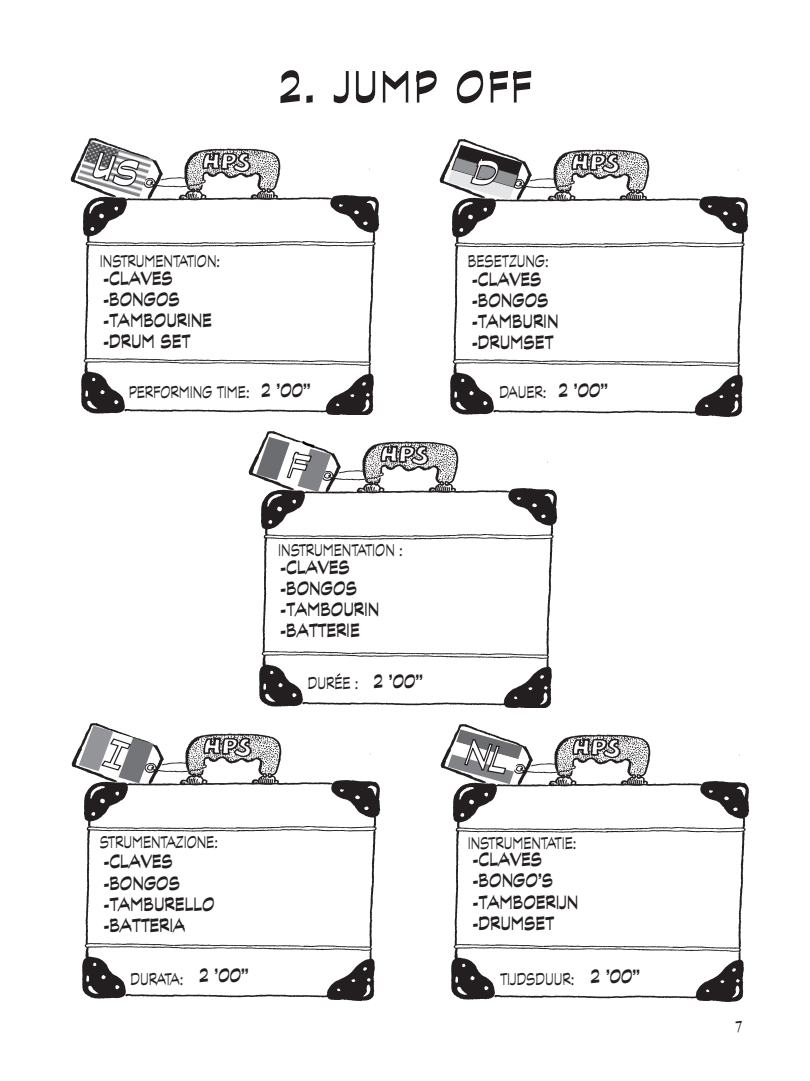
<style>
.page{position:relative;width:810px;height:1081px;background:#fff}
.page>*{position:absolute;margin:0;border:0;box-sizing:border-box;transform-origin:0 0}
.t1{font:50px "Graphite MM 512 310";letter-spacing:-.085em;color:#231f20}
.t2{font:21.25px/21.2px "Graphite MM 512 310";letter-spacing:-.13em;color:#231f20}
.t3{font:18.75px "Graphite MM 374 wt 310 wd";color:#231f20}
.t4{font:17.5px "Graphite MM 374 310";color:#231f20}
</style>
<div class="page">
<img style="left:70px;top:138px;width:310px;height:277px">
<img style="left:439px;top:139px;width:310px;height:279px">
<img style="left:248px;top:415px;width:355px;height:293px">
<img style="left:71px;top:723px;width:310px;height:279px">
<img style="left:440px;top:724px;width:310px;height:279px">
<img style="left:77px;top:141px;width:76px;height:56px">
<img style="left:79px;top:725px;width:75px;height:58px">
<svg style="left:100px;top:737px;width:32px;height:34px"></svg>
<svg style="left:256px;top:437px;width:75px;height:55px"></svg>
<svg style="left:91px;top:150px;width:50px;height:39px"></svg>
<svg style="left:447px;top:145px;width:75px;height:55px"></svg>
<svg style="left:448px;top:729px;width:74px;height:55px"></svg>
<h1 class="t1" style="left:279px;top:60px;width:259px">2. JUMP OFF</h1>
<p class="t3" style="left:100px;top:250px;width:122px">INSTRUMENTATION:</p>
<p class="t3" style="left:468px;top:251px;width:82px">BESETZUNG:</p>
<p class="t2" style="left:104px;top:267px;width:112px">-CLAVES -BONGOS -TAMBOURINE -DRUM SET</p>
<p class="t2" style="left:472px;top:268px;width:91px">-C LAVES -BONGOS -TAMBURIN -DRUMSET</p>
<p class="t2" style="left:261px;top:380px;width:50px">2 ’00”</p>
<p class="t2" style="left:558px;top:380px;width:50px">2 ’00”</p>
<p class="t3" style="left:129px;top:382px;width:122px">PERFORMING TIME:</p>
<p class="t3" style="left:499px;top:382px;width:48px">DAUER:</p>
<p class="t3" style="left:278px;top:540px;width:126px">INSTRUMENTATION :</p>
<p class="t2" style="left:280px;top:556px;width:103px">-C LAVES -BONGOS -TAMBOURIN -BATTERIE</p>
<p class="t3" style="left:308px;top:673px;width:52px">DUREE :</p>
<p class="t2" style="left:373px;top:671px;width:50px">2 ’00”</p>
<p class="t3" style="left:100px;top:832px;width:119px">STRUMENTAZIONE:</p>
<p class="t3" style="left:468px;top:832px;width:110px">INSTRUMENTATIE:</p>
<p class="t2" style="left:104px;top:851px;width:116px">-CLAVES -BONGOS -TAMBURELLO -BATTERIA</p>
<p class="t2" style="left:473px;top:849px;width:110px">-C LAVES -BONGO’S -TAMBOERIJN -DRUMSET</p>
<p class="t2" style="left:199px;top:964px;width:50px">2 ’00”</p>
<p class="t2" style="left:590px;top:966px;width:50px">2 ’00”</p>
<p class="t3" style="left:131px;top:968px;width:54px">DURATA:</p>
<p class="t3" style="left:500px;top:968px;width:76px">TIJDSDUUR:</p>
<p class="t4" style="left:735px;top:1016px;width:10px">7</p>
</div>
